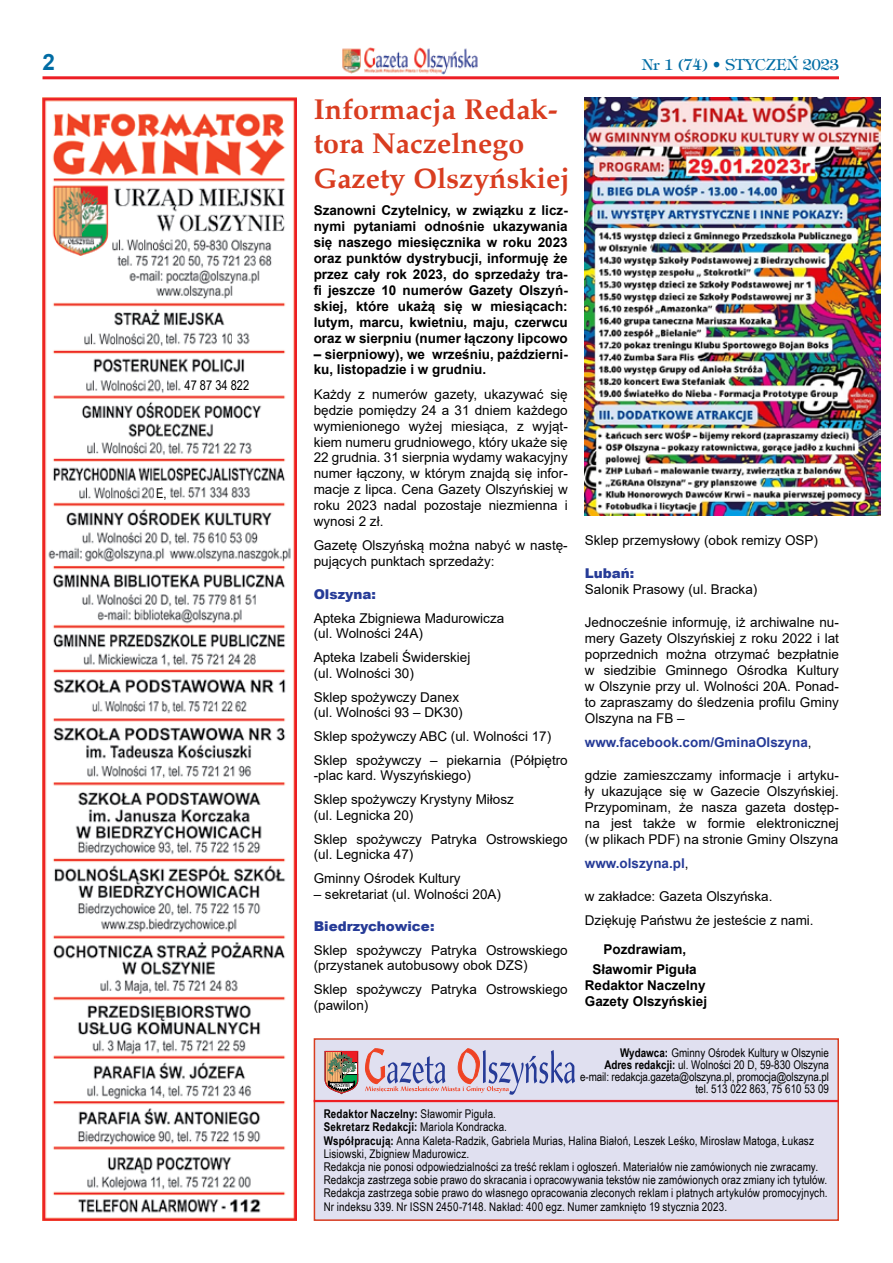
<style>
.page{position:relative;width:893px;height:1263px;background:#fff}
.page>*{position:absolute;margin:0;border:0;box-sizing:border-box;transform-origin:0 0}
.t1{font:700 28.5px/34.5px "Palm Springs";color:#d93d20}
.t2{font:700 22.5px "Arial";color:#006ca4}
.t3{font:15px "Timpani";color:#006ca4}
.t4{font:13.5px/15.9px "Arial";color:#000}
.t5{font:700 13.5px/15.9px "Arial";color:#000}
.t6{font:700 13.5px "Arial";color:#263b97}
.t7{font:900 13.5px "Arial";color:#263b97}
.t8{font:13.5px "Arial Narrow";color:#000}
.t9{font:12px/13.2px "Arial Narrow";letter-spacing:.01em;color:#000;text-align:right}
.s1{font-weight:400;color:#000}
.s2{font-weight:700}
</style>
<div class="page">
<img style="left:342px;top:47px;width:136px;height:28px">
<hr style="left:43px;top:76px;width:796px;height:3px;background:#ed1d24">
<img style="left:43px;top:98px;width:254px;height:1122px">
<img style="left:110px;top:237px;width:83px;height:16px">
<img style="left:82px;top:331px;width:83px;height:16px">
<img style="left:84px;top:378px;width:82px;height:16px">
<img style="left:85px;top:440px;width:83px;height:16px">
<img style="left:78px;top:485px;width:82px;height:16px">
<div style="left:314px;top:1039px;width:524px;height:181px;background:#e0e0f0"></div>
<div style="left:314px;top:1038px;width:525px;height:183px;border:2px solid #d93d20"></div>
<hr style="left:314px;top:1100px;width:525px;height:2px;background:#ed1d24">
<svg style="left:325px;top:1051px;width:33px;height:44px"></svg>
<svg style="left:365px;top:1048px;width:210px;height:47px"></svg>
<div style="left:155px;top:488px;width:12px;height:14px;background:#fff"></div>
<div style="left:217px;top:329px;width:5px;height:18px;background:#fff"></div>
<hr style="left:233px;top:329px;width:4px;height:18px;background:#fff">
<div style="left:185px;top:376px;width:77px;height:19px;background:#fff"></div>
<img style="left:585px;top:98px;width:295px;height:417px">
<h2 class="t2" style="left:43px;top:47px;width:14px">2</h2>
<p class="t3" style="left:642px;top:55px;width:199px">Nr 1 (74) • STYCZEŃ 2023</p>
<p class="t8" style="left:185px;top:375px;width:66px">47 87 34 822</p>
<p class="t8" style="left:156px;top:483px;width:12px">E,</p>
<h1 class="t1" style="left:314px;top:92px;width:258px">Informacja Redak&shy;tora Naczelnego<br>Gazety Olszyńskiej</h1>
<p class="t5" style="left:314px;top:203px;width:256px;text-align:justify">Szanowni Czytelnicy, w związku z licz&shy;nymi pytaniami odnośnie ukazywania się naszego miesięcznika w roku 2023 oraz punktów dystrybucji, informuję że przez cały rok 2023, do sprzedaży tra&shy;fi jeszcze 10 numerów Gazety Olszyń&shy;skiej, które ukażą się w miesiącach: lutym, marcu, kwietniu, maju, czerwcu oraz w sierpniu (numer łączony lipcowo</p>
<p class="t5" style="left:314px;top:346px;width:256px">– sierpniowy), we wrześniu, październi&shy;ku, listopadzie i w grudniu.</p>
<p class="t4" style="left:314px;top:386px;width:256px;text-align:justify">Każdy z numerów gazety, ukazywać się będzie pomiędzy 24 a 31 dniem każdego wymienionego wyżej miesiąca, z wyjąt&shy;kiem numeru grudniowego, który ukaże się 22 grudnia. 31 sierpnia wydamy wakacyjny numer łączony, w którym znajdą się infor&shy;macje z lipca. Cena Gazety Olszyńskiej w roku 2023 nadal pozostaje niezmienna i wynosi 2 zł.</p>
<p class="t4" style="left:314px;top:538px;width:256px">Gazetę Olszyńską można nabyć w nastę&shy;pujących punktach sprzedaży:</p>
<p class="t7" style="left:314px;top:584px;width:64px">Olszyna:</p>
<p class="t4" style="left:314px;top:610px;width:192px;line-height:15.5px">Apteka Zbigniewa Madurowicza (ul. Wolności 24A)</p>
<p class="t4" style="left:314px;top:650px;width:158px;line-height:15.5px">Apteka Izabeli Świderskiej (ul. Wolności 30)</p>
<p class="t4" style="left:314px;top:689px;width:151px;line-height:15.5px">Sklep spożywczy Danex (ul. Wolności 93 – DK30)</p>
<p class="t4" style="left:314px;top:724px;width:256px;line-height:24px">Sklep spożywczy ABC (ul. Wolności 17)<br>Sklep spożywczy – piekarnia (Półpiętro</p>
<p class="t4" style="left:314px;top:763px;width:202px;line-height:24px">-plac kard. Wyszyńskiego)<br>Sklep spożywczy Krystyny Miłosz</p>
<p class="t4" style="left:314px;top:803px;width:256px;line-height:24px">(ul. Legnicka 20)<br>Sklep spożywczy Patryka Ostrowskiego</p>
<p class="t4" style="left:314px;top:842px;width:149px;line-height:24px">(ul. Legnicka 47)<br>Gminny Ośrodek Kultury</p>
<p class="t4" style="left:314px;top:886px;width:189px">– sekretariat (ul. Wolności 20A)</p>
<p class="t7" style="left:314px;top:916px;width:122px">Biedrzychowice:</p>
<p class="t4" style="left:314px;top:942px;width:256px;line-height:15.5px">Sklep spożywczy Patryka Ostrowskiego (przystanek autobusowy obok DZS)</p>
<p class="t4" style="left:314px;top:981px;width:256px">Sklep spożywczy Patryka Ostrowskiego (pawilon)</p>
<p class="t4" style="left:585px;top:533px;width:235px">Sklep przemysłowy (obok remizy OSP)</p>
<p class="t7" style="left:585px;top:564px;width:51px">Lubań:</p>
<p class="t4" style="left:585px;top:581px;width:174px">Salonik Prasowy (ul. Bracka)</p>
<p class="t4" style="left:585px;top:614px;width:256px;text-align:justify">Jednocześnie informuję, iż archiwalne nu&shy;mery Gazety Olszyńskiej z roku 2022 i lat poprzednich można otrzymać bezpłatnie w siedzibie Gminnego Ośrodka Kultury w Olszynie przy ul. Wolności 20A. Ponad&shy;to zapraszamy do śledzenia profilu Gminy Olszyna na FB –</p>
<p class="t6" style="left:585px;top:733px;width:228px">www.facebook.com/GminaOlszyna<span class="s1">,</span></p>
<p class="t4" style="left:585px;top:767px;width:256px;text-align:justify">gdzie zamieszczamy informacje i artyku&shy;ły ukazujące się w Gazecie Olszyńskiej.<br>Przypominam, że nasza gazeta dostęp&shy;na jest także w formie elektronicznej (w plikach PDF) na stronie Gminy Olszyna</p>
<p class="t6" style="left:585px;top:854px;width:105px">www.olszyna.pl<span class="s1">,</span></p>
<p class="t4" style="left:585px;top:884px;width:230px;line-height:24.5px">w zakładce: Gazeta Olszyńska.<br>Dziękuję Państwu że jesteście z nami.</p>
<p class="t5" style="left:592px;top:939px;width:106px;line-height:20.1px;text-align:center">Pozdrawiam,<br>Sławomir Piguła</p>
<p class="t5" style="left:585px;top:977px;width:124px">Redaktor Naczelny<br>Gazety Olszyńskiej</p>
<p class="t9" style="left:580px;top:1046px;width:250px;line-height:12px"><span class="s2">Wydawca:</span> Gminny Ośrodek Kultury w Olszynie<br><span class="s2">Adres redakcji:</span> ul. Wolności 20 D, 59-830 Olszyna e-mail: redakcja.gazeta@olszyna.pl, promocja@olszyna.pl tel. 513 022 863, 75 610 53 09</p>
<p class="t9" style="left:324px;top:1107px;width:505px;text-align:left"><span class="s2">Redaktor Naczelny:</span> Sławomir Piguła.<br><span class="s2">Sekretarz Redakcji:</span> Mariola Kondracka.<br><span class="s2">Współpracują:</span> Anna Kaleta-Radzik, Gabriela Murias, Halina Białoń, Leszek Leśko, Mirosław Matoga, Łukasz Lisiowski, Zbigniew Madurowicz.<br>Redakcja nie ponosi odpowiedzialności za treść reklam i ogłoszeń. Materiałów nie zamówionych nie zwracamy.<br>Redakcja zastrzega sobie prawo do skracania i opracowywania tekstów nie zamówionych oraz zmiany ich tytułów.<br>Redakcja zastrzega sobie prawo do własnego opracowania zleconych reklam i płatnych artykułów promocyjnych.<br>Nr indeksu 339. Nr ISSN 2450-7148. Nakład: 400 egz. Numer zamknięto 19 stycznia 2023.</p>
</div>
